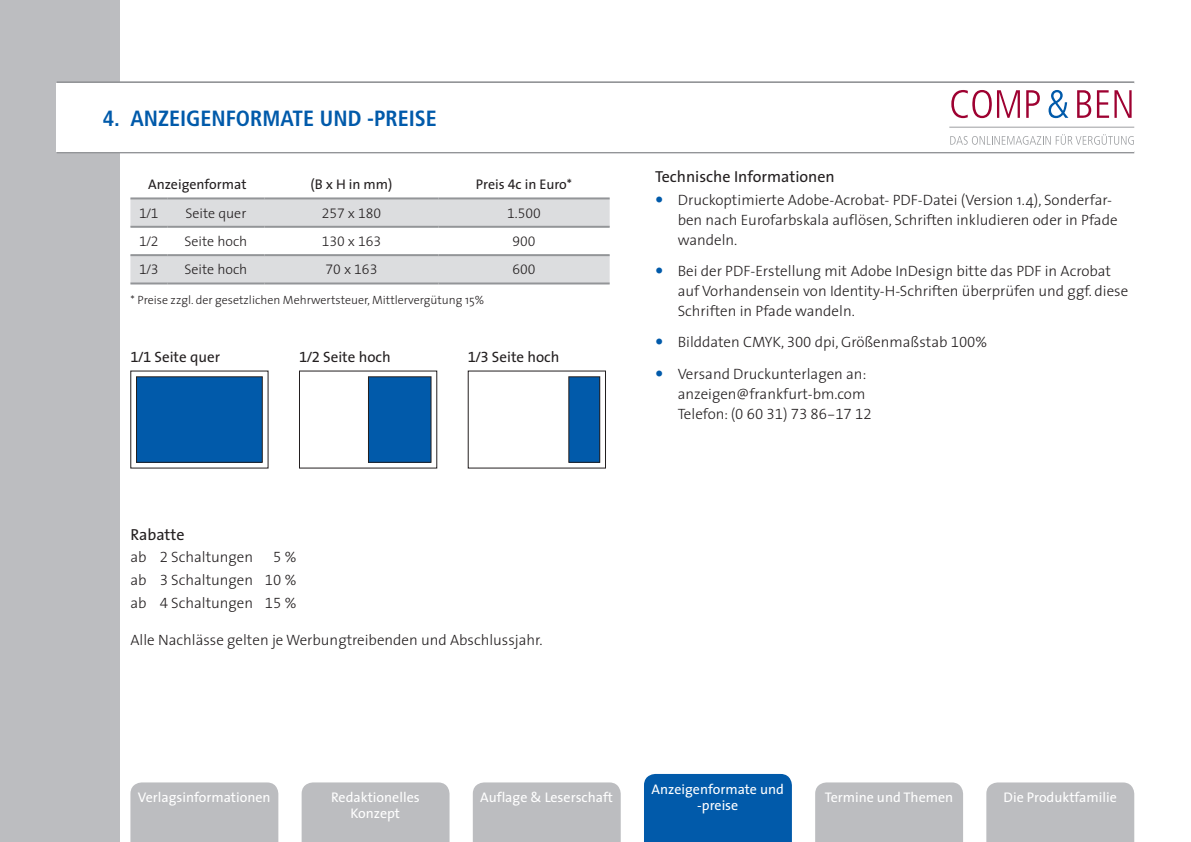
<style>
.page{position:relative;width:1191px;height:842px;background:#fff}
.page>*{position:absolute;margin:0;border:0;box-sizing:border-box;transform-origin:0 0}
.Titel-01{font:700 condensed 22px "Frutiger LT Std";color:#015aaa}
.Titel-02{font:16px "The Sans";color:#231f20}
.Titel-02-2{font:300 15px/20px "The Sans";color:#231f20}
.Body-Text_fett{font:15px "The Sans";color:#231f20}
.Titel-02-3{font:15px "The Sans Light Expert";color:#231f20}
.Reiter-Text{font:14px/16px "The Sans";color:#fff;text-align:center}
.TAB-Preise{font:14px "The Sans Light Expert";color:#231f20}
.TAB-Preise-2{font:14px "The Sans";color:#231f20}
.TAB-Preise-3{font:300 14px "The Sans";color:#231f20}
.Body-Text{font:300 12px "The Sans";color:#231f20}
.s1{font-family:"The Sans Expert"}
.s2{font-family:"The Sans";font-weight:300}
.s3{font-family:"The Sans Light Expert";font-weight:400}
</style>
<div class="page">
<div style="left:0;top:0;width:119px;height:842px;background:#bcbdc0"></div>
<hr style="left:57px;top:81px;width:1077px;height:2px;background:#939598">
<hr style="left:57px;top:151px;width:1077px;height:2px;background:#939598">
<div style="left:57px;top:83px;width:1077px;height:68px;background:#fff"></div>
<hr style="left:949px;top:127px;width:185px;height:1px;background:#9d9fa2">
<svg style="left:951px;top:90px;width:40px;height:28px"></svg>
<svg style="left:997px;top:90px;width:23px;height:28px"></svg>
<svg style="left:1026px;top:90px;width:13px;height:28px"></svg>
<svg style="left:1048px;top:90px;width:20px;height:28px"></svg>
<svg style="left:1077px;top:90px;width:14px;height:28px"></svg>
<svg style="left:1097px;top:90px;width:34px;height:28px"></svg>
<svg style="left:950px;top:134px;width:183px;height:11px"></svg>
<div style="left:130px;top:782px;width:148px;height:60px;background:#bcbdc0"></div>
<div style="left:302px;top:782px;width:147px;height:60px;background:#bcbdc0"></div>
<div style="left:473px;top:782px;width:148px;height:60px;background:#bcbdc0"></div>
<div style="left:815px;top:782px;width:148px;height:60px;background:#bcbdc0"></div>
<div style="left:986px;top:782px;width:148px;height:60px;background:#bcbdc0"></div>
<div style="left:644px;top:774px;width:148px;height:68px;background:#015aaa"></div>
<svg style="left:130px;top:199px;width:479px;height:83px;fill:#dcdddf"></svg>
<hr style="left:130px;top:197px;width:37px;height:2px;background:#939598">
<hr style="left:167px;top:197px;width:97px;height:2px;background:#939598">
<hr style="left:264px;top:197px;width:174px;height:2px;background:#939598">
<hr style="left:438px;top:197px;width:171px;height:2px;background:#939598">
<hr style="left:130px;top:226px;width:37px;height:2px;background:#939598">
<hr style="left:167px;top:226px;width:97px;height:2px;background:#939598">
<hr style="left:264px;top:226px;width:174px;height:2px;background:#939598">
<hr style="left:438px;top:226px;width:171px;height:2px;background:#939598">
<hr style="left:130px;top:254px;width:37px;height:2px;background:#939598">
<hr style="left:167px;top:254px;width:97px;height:2px;background:#939598">
<hr style="left:264px;top:254px;width:174px;height:2px;background:#939598">
<hr style="left:438px;top:254px;width:171px;height:2px;background:#939598">
<hr style="left:130px;top:282px;width:37px;height:2px;background:#939598">
<hr style="left:167px;top:282px;width:97px;height:2px;background:#939598">
<hr style="left:264px;top:282px;width:174px;height:2px;background:#939598">
<hr style="left:438px;top:282px;width:171px;height:2px;background:#939598">
<div style="left:136px;top:377px;width:126px;height:85px;background:#015aaa"></div>
<div style="left:136px;top:376px;width:127px;height:87px;border:1px solid #231f20"></div>
<div style="left:368px;top:377px;width:63px;height:85px;background:#015aaa"></div>
<div style="left:368px;top:376px;width:63px;height:87px;border:1px solid #231f20"></div>
<div style="left:569px;top:377px;width:31px;height:85px;background:#015aaa"></div>
<div style="left:568px;top:376px;width:32px;height:87px;border:1px solid #231f20"></div>
<p class="Titel-01" style="left:103px;top:105px;width:336px">4. ANZEIGENFORMATE UND -PREISE</p>
<p class="TAB-Preise-2" style="left:148px;top:173px;width:100px">Anzeigenformat</p>
<p class="TAB-Preise-2" style="left:310px;top:173px;width:83px">(B x H in mm)</p>
<p class="TAB-Preise-2" style="left:476px;top:173px;width:98px">Preis <span class="s1">4</span>c in Euro*</p>
<p class="TAB-Preise" style="left:139px;top:201px;width:21px">1/1</p>
<p class="TAB-Preise-3" style="left:185px;top:201px;width:62px">Seite quer</p>
<p class="TAB-Preise" style="left:322px;top:201px;width:61px">257 <span class="s2">x</span> 180</p>
<p class="TAB-Preise" style="left:507px;top:201px;width:35px">1.500</p>
<p class="TAB-Preise" style="left:139px;top:230px;width:21px">1/2</p>
<p class="TAB-Preise-3" style="left:184px;top:230px;width:64px">Seite hoch</p>
<p class="TAB-Preise" style="left:322px;top:230px;width:61px">130 <span class="s2">x</span> 163</p>
<p class="TAB-Preise" style="left:512px;top:230px;width:25px">900</p>
<p class="TAB-Preise" style="left:139px;top:258px;width:21px">1/3</p>
<p class="TAB-Preise-3" style="left:184px;top:258px;width:64px">Seite hoch</p>
<p class="TAB-Preise" style="left:325px;top:258px;width:53px">70 <span class="s2">x</span> 163</p>
<p class="TAB-Preise" style="left:512px;top:258px;width:25px">600</p>
<p class="Body-Text" style="left:130px;top:290px;width:355px">* Preise zzgl. der gesetzlichen Mehrwertsteuer, Mittlervergütung 15%</p>
<p class="Body-Text_fett" style="left:130px;top:345px;width:91px"><span class="s1">1/1</span> Seite quer</p>
<p class="Body-Text_fett" style="left:299px;top:345px;width:93px"><span class="s1">1/2</span> Seite hoch</p>
<p class="Body-Text_fett" style="left:468px;top:345px;width:93px"><span class="s1">1/3</span> Seite hoch</p>
<p class="Titel-02" style="left:130px;top:521px;width:56px">Rabatte</p>
<p class="Titel-02-2" style="left:130px;top:547px;width:124px">ab <span class="s3">2</span> Schaltungen</p>
<p class="Titel-02-3" style="left:273px;top:545px;width:25px">5 <span class="s2">%</span></p>
<p class="Titel-02-2" style="left:130px;top:570px;width:168px">ab <span class="s3">3</span> Schaltungen <span class="s3">10</span> %</p>
<p class="Titel-02-2" style="left:130px;top:593px;width:168px">ab <span class="s3">4</span> Schaltungen <span class="s3">15</span> %</p>
<p class="Titel-02-2" style="left:130px;top:630px;width:413px">Alle Nachlässe gelten je Werbungtreibenden und Abschlussjahr.</p>
<p class="Titel-02" style="left:655px;top:163px;width:181px">Technische Informationen</p>
<p class="Titel-02-2" style="left:677px;top:189px;width:441px">Druckoptimierte Adobe-Acrobat- PDF-Datei (Version 1.4), Sonderfar&shy;ben nach Eurofarbskala auflösen, Schriften inkludieren oder in Pfade wandeln.</p>
<p class="Titel-02-2" style="left:677px;top:260px;width:452px">Bei der PDF-Erstellung mit Adobe InDesign bitte das PDF in Acrobat auf Vorhandensein von Identity-H-Schriften überprüfen und ggf. diese<br>Schriften in Pfade wandeln.</p>
<p class="Titel-02-2" style="left:677px;top:332px;width:311px">Bilddaten CMYK, <span class="s3">300</span> dpi, Größenmaßstab <span class="s3">100</span>%</p>
<p class="Titel-02-2" style="left:677px;top:363px;width:195px">Versand Druckunterlagen an: anzeigen@frankfurt-bm.com<br>Telefon: <span class="s3">(0 60 31) 73 86-17 12</span></p>
<p class="Reiter-Text" style="left:651px;top:781px;width:134px">Anzeigenformate und -preise</p>
<p class="Reiter-Text" style="left:138px;top:789px;width:134px">Verlagsinformationen</p>
<p class="Reiter-Text" style="left:331px;top:789px;width:90px">Redaktionelles<br>Konzept</p>
<p class="Reiter-Text" style="left:480px;top:789px;width:134px">Auflage &amp; Leserschaft</p>
<p class="Reiter-Text" style="left:824px;top:789px;width:130px">Termine und Themen</p>
<p class="Reiter-Text" style="left:1003px;top:789px;width:115px">Die Produktfamilie</p>
</div>
